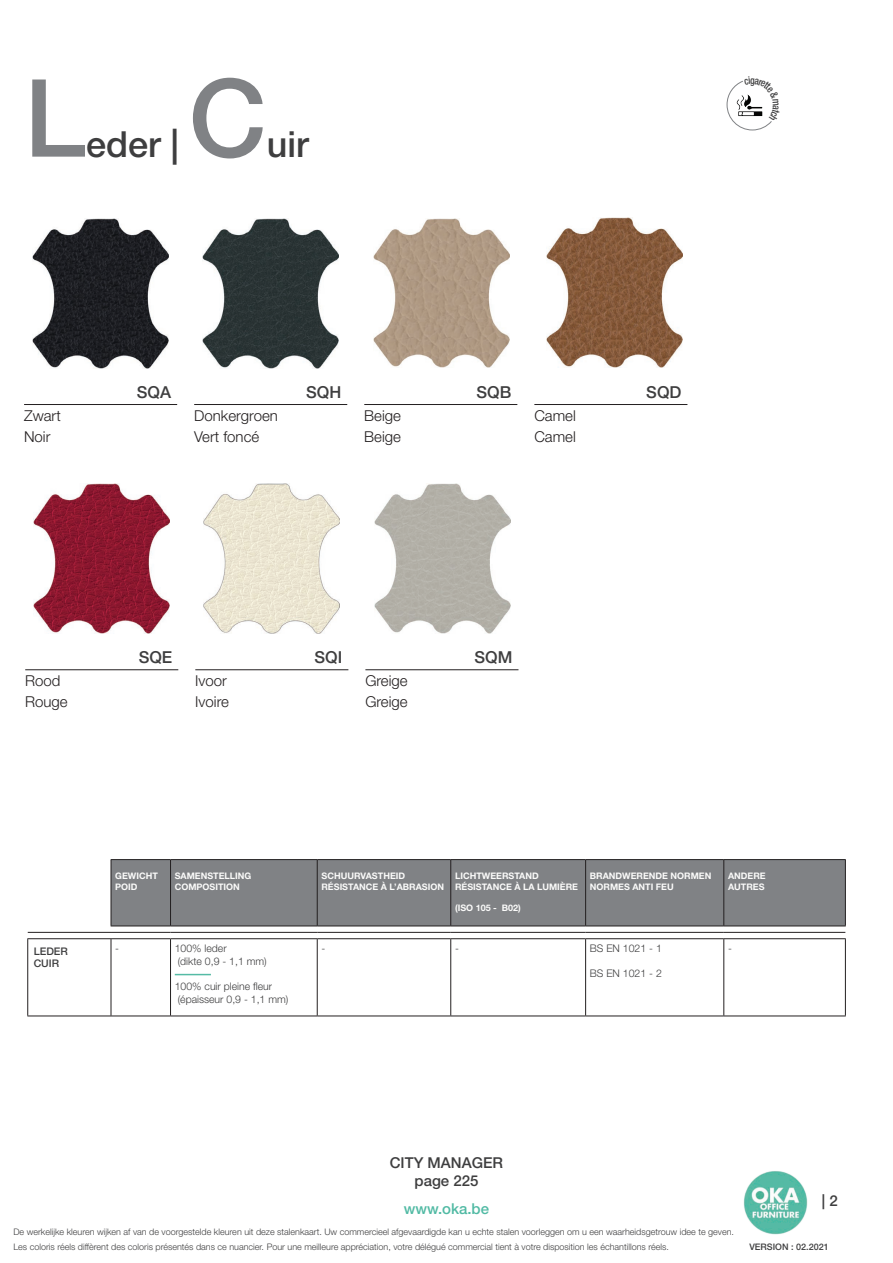
<style>
.page{position:relative;width:893px;height:1263px;background:#fff}
.page>*{position:absolute;margin:0;border:0;box-sizing:border-box;transform-origin:0 0}
.t1{font:500 108px "Helvetica Neue LT Std";color:#808285}
.t2{font:500 36px "Helvetica Neue LT Std";color:#3e3e3f}
.t3{font:500 16.5px "Helvetica Neue LT Std";color:#3e3e3f}
.t4{font:300 15px "Helvetica Neue LT Std";color:#231f20}
.t5{font:500 15px/18px "Helvetica Neue LT Std";color:#3e3e3f;text-align:center}
.t6{font:500 15px "Helvetica Neue LT Std";color:#51baa4}
.t7{font:300 10.5px "Helvetica Neue LT Std";color:#3e3e3f}
.t8{font:500 10.5px "Helvetica Neue LT Std";color:#3e3e3f}
.t9{font:300 9px/14.4px "Helvetica Neue LT Std";color:#3e3e3f}
.t10{font:700 9px "Helvetica Neue LT Std";color:#fbfbfa}
.t11{font:500 9px "Helvetica Neue LT Std";color:#3e3e3f}
</style>
<div class="page">
<img style="left:743px;top:1171px;width:64px;height:64px">
<img style="left:32px;top:219px;width:136px;height:149px">
<img style="left:202px;top:219px;width:136px;height:149px">
<img style="left:373px;top:218px;width:137px;height:150px">
<img style="left:546px;top:217px;width:136px;height:150px">
<hr style="left:24px;top:404px;width:153px;height:1px;background:#231f20">
<hr style="left:194px;top:404px;width:153px;height:1px;background:#231f20">
<hr style="left:364px;top:404px;width:153px;height:1px;background:#231f20">
<hr style="left:534px;top:404px;width:153px;height:1px;background:#231f20">
<div style="left:112px;top:860px;width:733px;height:65px;background:#808285"></div>
<hr style="left:111px;top:859px;width:60px;height:1px;background:#231f20">
<hr style="left:111px;top:860px;width:1px;height:65px;background:#231f20">
<hr style="left:171px;top:859px;width:146px;height:1px;background:#231f20">
<hr style="left:170px;top:860px;width:1px;height:65px;background:#231f20">
<hr style="left:317px;top:859px;width:134px;height:1px;background:#231f20">
<hr style="left:317px;top:860px;width:1px;height:65px;background:#231f20">
<hr style="left:451px;top:859px;width:135px;height:1px;background:#231f20">
<hr style="left:450px;top:860px;width:1px;height:65px;background:#231f20">
<hr style="left:586px;top:859px;width:138px;height:1px;background:#231f20">
<hr style="left:585px;top:860px;width:1px;height:65px;background:#231f20">
<hr style="left:724px;top:859px;width:122px;height:1px;background:#231f20">
<hr style="left:723px;top:860px;width:1px;height:65px;background:#231f20">
<hr style="left:845px;top:860px;width:1px;height:65px;background:#231f20">
<hr style="left:111px;top:925px;width:60px;height:1px;background:#231f20">
<hr style="left:171px;top:925px;width:146px;height:1px;background:#231f20">
<hr style="left:317px;top:925px;width:134px;height:1px;background:#231f20">
<hr style="left:451px;top:925px;width:135px;height:1px;background:#231f20">
<hr style="left:586px;top:925px;width:138px;height:1px;background:#231f20">
<hr style="left:724px;top:925px;width:122px;height:1px;background:#231f20">
<hr style="left:28px;top:932px;width:83px;height:1px;background:#231f20">
<hr style="left:111px;top:932px;width:60px;height:1px;background:#231f20">
<hr style="left:171px;top:932px;width:146px;height:1px;background:#231f20">
<hr style="left:317px;top:932px;width:134px;height:1px;background:#231f20">
<hr style="left:451px;top:932px;width:135px;height:1px;background:#231f20">
<hr style="left:586px;top:932px;width:138px;height:1px;background:#231f20">
<hr style="left:724px;top:932px;width:121px;height:1px;background:#231f20">
<hr style="left:27px;top:938px;width:84px;height:1px;background:#231f20">
<hr style="left:27px;top:939px;width:1px;height:76px;background:#231f20">
<hr style="left:111px;top:938px;width:60px;height:1px;background:#231f20">
<hr style="left:111px;top:939px;width:1px;height:76px;background:#231f20">
<hr style="left:171px;top:938px;width:146px;height:1px;background:#231f20">
<hr style="left:170px;top:939px;width:1px;height:76px;background:#231f20">
<hr style="left:317px;top:938px;width:134px;height:1px;background:#231f20">
<hr style="left:317px;top:939px;width:1px;height:76px;background:#231f20">
<hr style="left:451px;top:938px;width:135px;height:1px;background:#231f20">
<hr style="left:450px;top:939px;width:1px;height:76px;background:#231f20">
<hr style="left:586px;top:938px;width:138px;height:1px;background:#231f20">
<hr style="left:585px;top:939px;width:1px;height:76px;background:#231f20">
<hr style="left:724px;top:938px;width:122px;height:1px;background:#231f20">
<hr style="left:723px;top:939px;width:1px;height:76px;background:#231f20">
<hr style="left:845px;top:939px;width:1px;height:76px;background:#231f20">
<hr style="left:27px;top:1015px;width:84px;height:1px;background:#231f20">
<hr style="left:111px;top:1015px;width:60px;height:1px;background:#231f20">
<hr style="left:171px;top:1015px;width:146px;height:1px;background:#231f20">
<hr style="left:317px;top:1015px;width:134px;height:1px;background:#231f20">
<hr style="left:451px;top:1015px;width:135px;height:1px;background:#231f20">
<hr style="left:586px;top:1015px;width:138px;height:1px;background:#231f20">
<hr style="left:724px;top:1015px;width:122px;height:1px;background:#231f20">
<hr style="left:175px;top:974px;width:36px;height:1px;background:#55bba5">
<img style="left:33px;top:484px;width:136px;height:150px">
<img style="left:203px;top:484px;width:136px;height:150px">
<img style="left:375px;top:483px;width:136px;height:150px">
<hr style="left:25px;top:669px;width:153px;height:1px;background:#231f20">
<hr style="left:195px;top:669px;width:153px;height:1px;background:#231f20">
<hr style="left:365px;top:669px;width:153px;height:1px;background:#231f20">
<svg style="left:727px;top:80px;width:45px;height:50px"></svg>
<p class="t1" style="left:24px;top:54px;width:63px">L</p>
<p class="t2" style="left:86px;top:122px;width:94px">eder |</p>
<p class="t1" style="left:189px;top:54px;width:79px">C</p>
<p class="t2" style="left:267px;top:122px;width:44px">uir</p>
<p class="t3" style="left:137px;top:382px;width:36px">SQA</p>
<p class="t3" style="left:306px;top:382px;width:37px">SQH</p>
<p class="t3" style="left:476px;top:382px;width:36px">SQB</p>
<p class="t3" style="left:646px;top:382px;width:37px">SQD</p>
<p class="t4" style="left:24px;top:406px;width:38px">Zwart</p>
<p class="t4" style="left:194px;top:406px;width:85px">Donkergroen</p>
<p class="t4" style="left:364px;top:406px;width:38px">Beige</p>
<p class="t4" style="left:534px;top:406px;width:43px">Camel</p>
<p class="t4" style="left:24px;top:427px;width:28px">Noir</p>
<p class="t4" style="left:194px;top:427px;width:67px">Vert foncé</p>
<p class="t4" style="left:364px;top:427px;width:38px">Beige</p>
<p class="t4" style="left:534px;top:427px;width:43px">Camel</p>
<p class="t3" style="left:139px;top:647px;width:35px">SQE</p>
<p class="t3" style="left:315px;top:647px;width:29px">SQI</p>
<p class="t3" style="left:475px;top:647px;width:39px">SQM</p>
<p class="t4" style="left:25px;top:671px;width:37px">Rood</p>
<p class="t4" style="left:195px;top:671px;width:33px">Ivoor</p>
<p class="t4" style="left:365px;top:671px;width:44px">Greige</p>
<p class="t4" style="left:25px;top:692px;width:44px">Rouge</p>
<p class="t4" style="left:195px;top:692px;width:35px">Ivoire</p>
<p class="t4" style="left:365px;top:692px;width:44px">Greige</p>
<p class="t8" style="left:34px;top:945px;width:36px">LEDER</p>
<p class="t8" style="left:34px;top:957px;width:27px">CUIR</p>
<p class="t10" style="left:115px;top:870px;width:44px">GEWICHT</p>
<p class="t10" style="left:115px;top:881px;width:24px">POID</p>
<p class="t10" style="left:175px;top:870px;width:78px">SAMENSTELLING</p>
<p class="t10" style="left:175px;top:881px;width:67px">COMPOSITION</p>
<p class="t10" style="left:321px;top:870px;width:85px">SCHUURVASTHEID</p>
<p class="t10" style="left:321px;top:881px;width:124px">RÉSISTANCE À L’ABRASION</p>
<p class="t10" style="left:455px;top:870px;width:85px">LICHTWEERSTAND</p>
<p class="t10" style="left:455px;top:881px;width:124px">RÉSISTANCE À LA LUMIÈRE</p>
<p class="t10" style="left:455px;top:902px;width:67px">(ISO 105 - B02)</p>
<p class="t10" style="left:590px;top:870px;width:123px">BRANDWERENDE NORMEN</p>
<p class="t10" style="left:590px;top:881px;width:85px">NORMES ANTI FEU</p>
<p class="t10" style="left:728px;top:870px;width:39px">ANDERE</p>
<p class="t10" style="left:728px;top:881px;width:38px">AUTRES</p>
<p class="t7" style="left:115px;top:942px;width:5px">-</p>
<p class="t7" style="left:175px;top:942px;width:53px">100% leder</p>
<p class="t7" style="left:178px;top:955px;width:91px">(dikte 0,9 - 1,1 mm)</p>
<p class="t7" style="left:175px;top:980px;width:99px">100% cuir pleine fleur</p>
<p class="t7" style="left:178px;top:992px;width:112px">(épaisseur 0,9 - 1,1 mm)</p>
<p class="t7" style="left:321px;top:942px;width:5px">-</p>
<p class="t7" style="left:455px;top:942px;width:5px">-</p>
<p class="t7" style="left:590px;top:942px;width:73px">BS EN 1021 - 1</p>
<p class="t7" style="left:590px;top:967px;width:73px">BS EN 1021 - 2</p>
<p class="t7" style="left:728px;top:942px;width:5px">-</p>
<h3 class="t5" style="left:390px;top:1153px;width:115px">CITY MANAGER page 225</h3>
<h3 class="t6" style="left:404px;top:1200px;width:87px">www.oka.be</h3>
<p class="t9" style="left:13px;top:1225px;width:722px">De werkelijke kleuren wijken af van de voorgestelde kleuren uit deze stalenkaart. Uw commercieel afgevaardigde kan u echte stalen voorleggen om u een waarheidsgetrouw idee te geven.<br>Les coloris réels diffèrent des coloris présentés dans ce nuancier. Pour une meilleure appréciation, votre délégué commercial tient à votre disposition les échantillons réels.</p>
<h3 class="t5" style="left:822px;top:1191px;width:17px">| 2</h3>
<p class="t11" style="left:749px;top:1242px;width:81px">VERSION : 02.2021</p>
</div>
